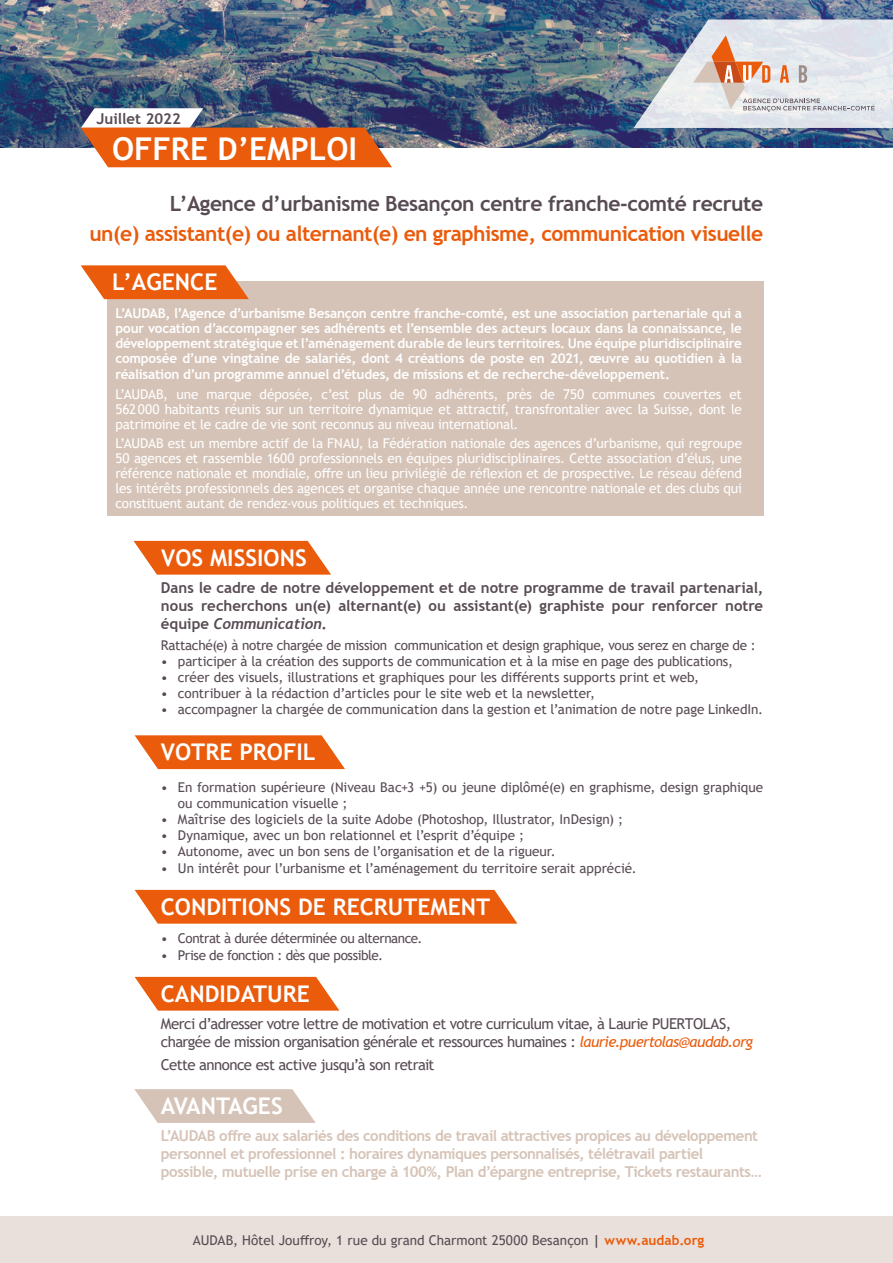
<style>
.page{position:relative;width:893px;height:1263px;background:#fff}
.page>*{position:absolute;margin:0;border:0;box-sizing:border-box;transform-origin:0 0}
.t1{font:700 31.35px "Trebuchet MS";color:#fff}
.t2{font:700 22.95px "Trebuchet MS";color:#fff}
.t3{font:700 21px "Trebuchet MS";letter-spacing:-.025em;color:#ea5b0b}
.t4{font:700 21px "Trebuchet MS";letter-spacing:-.02em;color:#584b54}
.t5{font:700 15px/18px "Trebuchet MS";letter-spacing:-.03em;color:#d6c3b7}
.t6{font:15px/18px "Trebuchet MS";letter-spacing:-.04em;color:#584b54}
.t7{font:700 15px/18px "Trebuchet MS";color:#584b54}
.t8{font:italic 700 15px "Trebuchet";letter-spacing:-.01em;color:#584b54}
.t9{font:13.5px/16.2px "Trebuchet MS";letter-spacing:-.005em;color:#584b54}
.t10{font:13.5px/15px "Trebuchet MS";letter-spacing:-.015em;color:#fff;text-align:justify}
.t11{font:700 13.5px/15.3px "Trebuchet MS";letter-spacing:-.015em;color:#fff;text-align:justify}
.t12{font:13.5px "Trebuchet MS";letter-spacing:-.025em;color:#584b54}
.t13{font:13.5px "Trebuchet MS";letter-spacing:-.035em;color:#584b54}
.s1{font-family:"Trebuchet MS";font-style:normal}
.s2{font-style:italic;color:#ea5b0b}
.s3{font-weight:700}
.s4{font-weight:700;color:#ea5b0b}
</style>
<div class="page">
<div style="left:0;top:1216px;width:893px;height:47px;background:#eae0db"></div>
<img style="left:0;top:0;width:893px;height:147px">
<svg style="left:632px;top:19px;width:261px;height:109px;background:#ccccd1"></svg>
<svg style="left:134px;top:977px;width:206px;height:34px;background:#ec702a"></svg>
<svg style="left:134px;top:1089px;width:182px;height:34px;background:#dbcbc0"></svg>
<svg style="left:134px;top:735px;width:211px;height:34px;background:#ec6f28"></svg>
<svg style="left:133px;top:541px;width:198px;height:34px;background:#ec702a"></svg>
<div style="left:107px;top:282px;width:656px;height:234px;background:#d6c3b7"></div>
<svg style="left:80px;top:265px;width:169px;height:34px;background:#ec722e"></svg>
<svg style="left:80px;top:108px;width:312px;height:59px;background:#c67248"></svg>
<svg style="left:134px;top:890px;width:384px;height:34px;background:#eb661c"></svg>
<p class="t7" style="left:96px;top:110px;width:86px">Juillet 2022</p>
<h1 class="t1" style="left:112px;top:129px;width:246px">OFFRE D’EMPLOI</h1>
<h3 class="t4" style="left:170px;top:190px;width:595px">L’Agence d’urbanisme Besançon centre franche-comté recrute</h3>
<h3 class="t3" style="left:89px;top:220px;width:675px">un(e) assistant(e) ou alternant(e) en graphisme, communication visuelle</h3>
<h2 class="t2" style="left:112px;top:268px;width:107px">L’AGENCE</h2>
<p class="t11" style="left:115px;top:306px;width:628px">L’AUDAB, l’Agence d’urbanisme Besançon centre franche-comté, est une association partenariale qui a pour vocation d’accompagner ses adhérents et l’ensemble des acteurs locaux dans la connaissance, le développement stratégique et l’aménagement durable de leurs territoires. Une équipe pluridisciplinaire composée d’une vingtaine de salariés, dont 4 créations de poste en 2021, œuvre au quotidien à la réalisation d’un programme annuel d’études, de missions et de recherche-développement.</p>
<p class="t10" style="left:115px;top:386px;width:628px">L’AUDAB, une marque déposée, c’est plus de 90 adhérents, près de 750 communes couvertes et 562000 habitants réunis sur un territoire dynamique et attractif, transfrontalier avec la Suisse, dont le patrimoine et le cadre de vie sont reconnus au niveau international.</p>
<p class="t10" style="left:115px;top:435px;width:628px">L’AUDAB est un membre actif de la FNAU, la Fédération nationale des agences d’urbanisme, qui regroupe 50 agences et rassemble 1600 professionnels en équipes pluridisciplinaires. Cette association d’élus, une référence nationale et mondiale, offre un lieu privilégié de réflexion et de prospective. Le réseau défend les intérêts professionnels des agences et organise chaque année une rencontre nationale et des clubs qui constituent autant de rendez-vous politiques et techniques.</p>
<h2 class="t2" style="left:161px;top:543px;width:147px">VOS MISSIONS</h2>
<p class="t7" style="left:161px;top:579px;width:604px">Dans le cadre de notre développement et de notre programme de travail partenarial, nous recherchons un(e) alternant(e) ou assistant(e) graphiste pour renforcer notre</p>
<p class="t8" style="left:161px;top:614px;width:168px"><span class="s1">équipe</span> Communication<span class="s1">.</span></p>
<p class="t12" style="left:161px;top:636px;width:596px">Rattaché(e) à notre chargée de mission communication et design graphique, vous serez en charge de :</p>
<p class="t9" style="left:161px;top:653px;width:574px">• participer à la création des supports de communication et à la mise en page des publications,</p>
<p class="t9" style="left:161px;top:669px;width:540px">• créer des visuels, illustrations et graphiques pour les différents supports print et web,</p>
<p class="t9" style="left:161px;top:685px;width:436px">• contribuer à la rédaction d’articles pour le site web et la newsletter,</p>
<p class="t9" style="left:161px;top:701px;width:604px">• accompagner la chargée de communication dans la gestion et l’animation de notre page LinkedIn.</p>
<h2 class="t2" style="left:161px;top:738px;width:156px">VOTRE PROFIL</h2>
<p class="t9" style="left:178px;top:778px;width:587px;text-indent:-17px">• En formation supérieure (Niveau Bac+3 +5) ou jeune diplômé(e) en graphisme, design graphique ou communication visuelle ;</p>
<p class="t9" style="left:161px;top:811px;width:464px">• Maîtrise des logiciels de la suite Adobe (Photoshop, Illustrator, InDesign) ;</p>
<p class="t9" style="left:161px;top:827px;width:365px">• Dynamique, avec un bon relationnel et l’esprit d’équipe ;</p>
<p class="t9" style="left:161px;top:843px;width:396px">• Autonome, avec un bon sens de l’organisation et de la rigueur.</p>
<p class="t9" style="left:161px;top:859px;width:477px">• Un intérêt pour l’urbanisme et l’aménagement du territoire serait apprécié.</p>
<h2 class="t2" style="left:161px;top:892px;width:331px">CONDITIONS DE RECRUTEMENT</h2>
<p class="t13" style="left:161px;top:930px;width:263px">• Contrat à durée déterminée ou alternance.</p>
<p class="t12" style="left:161px;top:946px;width:223px">• Prise de fonction : dès que possible.</p>
<h2 class="t2" style="left:161px;top:979px;width:150px">CANDIDATURE</h2>
<p class="t6" style="left:161px;top:1015px;width:594px">Merci d’adresser votre lettre de motivation et votre curriculum vitae, à Laurie PUERTOLAS, chargée de mission organisation générale et ressources humaines : <span class="s2">laurie.puertolas@audab.org</span></p>
<p class="t6" style="left:161px;top:1055px;width:275px">Cette annonce est active jusqu’à son retrait</p>
<h2 class="t2" style="left:161px;top:1091px;width:123px">AVANTAGES</h2>
<p class="t5" style="left:161px;top:1126px;width:602px">L’AUDAB offre aux salariés des conditions de travail attractives propices au développement personnel et professionnel : horaires dynamiques personnalisés, télétravail partiel possible, mutuelle prise en charge à 100%, Plan d’épargne entreprise, Tickets restaurants…</p>
<p class="t9" style="left:193px;top:1231px;width:513px">AUDAB, Hôtel Jouffroy, 1 rue du grand Charmont 25000 Besançon <span class="s3">|</span> <span class="s4">www.audab.org</span></p>
</div>
